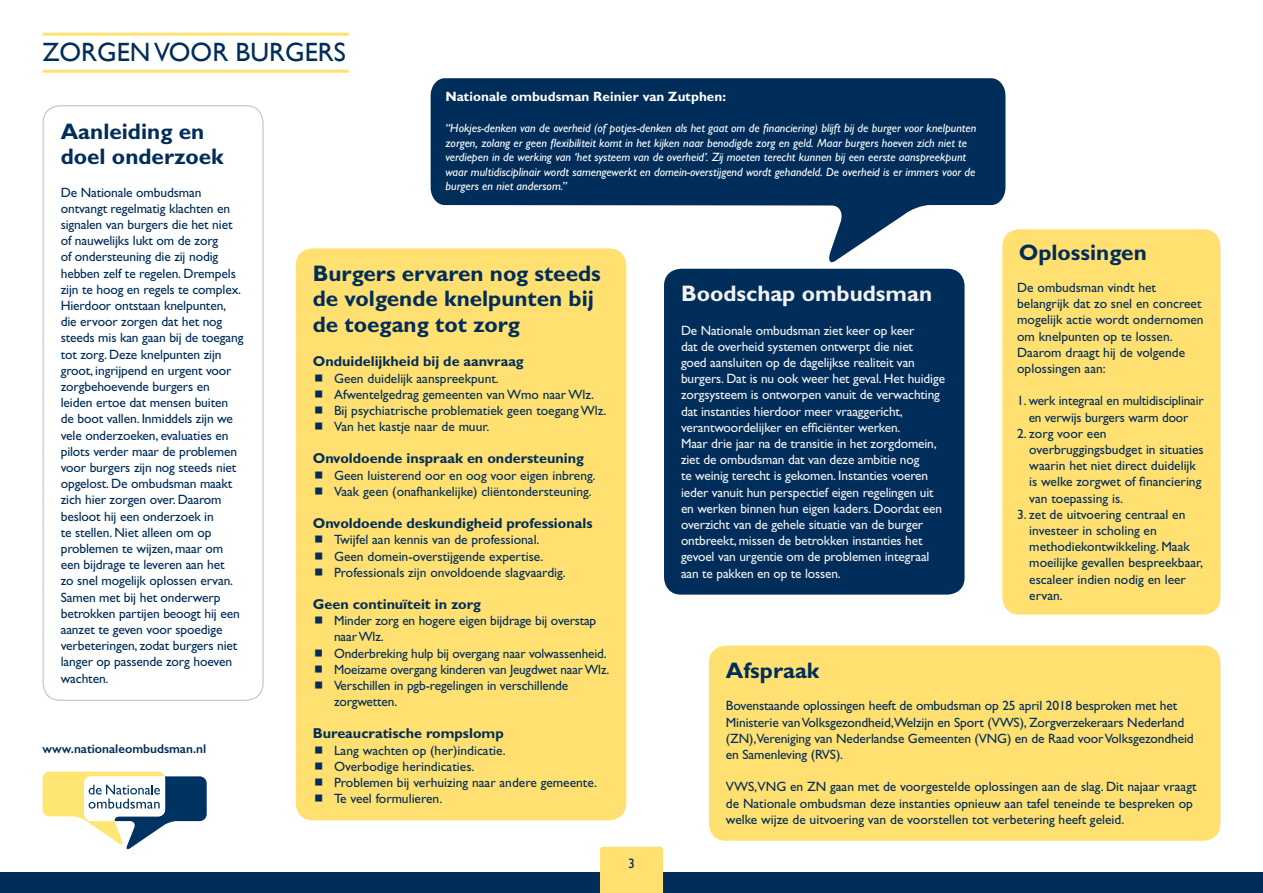
<style>
.page{position:relative;width:1263px;height:893px;background:#fff}
.page>*{position:absolute;margin:0;border:0;box-sizing:border-box;transform-origin:0 0}
.t1{font:26.4px "Gill Sans";color:#002d59}
.t2{font:700 22.5px/25.5px "Gill Sans Std";color:#002d59}
.t3{font:700 22.5px "Gill Sans Std";color:#f2f2f2}
.t4{font:700 14.4px "Gill Sans Std";color:#002d59}
.t5{font:13.5px/16.2px "Gill Sans Std";letter-spacing:-.01em;color:#002d59}
.t6{font:13.5px/16.2px "Gill Sans Std";letter-spacing:-.01em;color:#f2f2f2}
.t7{font:700 13.5px "Gill Sans MT Pro";color:#fff}
.t8{font:13.5px "Gill Sans";color:#002d59}
.t9{font:600 12.75px "Gill Sans";color:#002d59}
.t10{font:italic 500 12px/14.4px "Gill Sans MT Pro";color:#fff}
</style>
<div class="page">
<div style="left:0;top:872px;width:1263px;height:21px;background:#002d59"></div>
<div style="left:600px;top:847px;width:63px;height:46px;background:#ffe071"></div>
<hr style="left:43px;top:33px;width:306px;height:3px;background:#ffe071">
<hr style="left:43px;top:70px;width:306px;height:3px;background:#ffe071">
<div style="left:43px;top:105px;width:221px;height:596px;border:1px solid #c6c6c6;border-radius:17px"></div>
<div style="left:296px;top:248px;width:330px;height:572px;background:#ffe071;border-radius:17px"></div>
<svg style="left:43px;top:772px;width:164px;height:77px"></svg>
<svg style="left:431px;top:78px;width:574px;height:187px;fill:#002d59"></svg>
<div style="left:664px;top:269px;width:300px;height:326px;background:#002d59;border-radius:17px"></div>
<div style="left:1002px;top:229px;width:218px;height:386px;background:#ffe071;border-radius:17px"></div>
<div style="left:709px;top:646px;width:511px;height:195px;background:#ffe071;border-radius:17px"></div>
<h1 class="t1" style="left:43px;top:37px;width:305px">ZORGEN VOOR BURGERS</h1>
<h2 class="t2" style="left:61px;top:118px;width:164px">Aanleiding en doel onderzoek</h2>
<p class="t5" style="left:61px;top:184px;width:184px">De Nationale ombudsman ontvangt regelmatig klachten en signalen van burgers die het niet of nauwelijks lukt om de zorg<br>of ondersteuning die zij nodig hebben zelf te regelen. Drempels zijn te hoog en regels te complex.<br>Hierdoor ontstaan knelpunten, die ervoor zorgen dat het nog steeds mis kan gaan bij de toegang tot zorg. Deze knelpunten zijn groot, ingrijpend en urgent voor zorgbehoevende burgers en leiden ertoe dat mensen buiten de boot vallen. Inmiddels zijn we vele onderzoeken, evaluaties en pilots verder maar de problemen voor burgers zijn nog steeds niet opgelost. De ombudsman maakt zich hier zorgen over. Daarom besloot hij een onderzoek in<br>te stellen. Niet alleen om op problemen te wijzen, maar om een bijdrage te leveren aan het<br>zo snel mogelijk oplossen ervan.<br>Samen met bij het onderwerp betrokken partijen beoogt hij een aanzet te geven voor spoedige verbeteringen, zodat burgers niet langer op passende zorg hoeven wachten.</p>
<p class="t9" style="left:43px;top:741px;width:165px">www.nationaleombudsman.nl</p>
<p class="t7" style="left:445px;top:88px;width:282px">Nationale ombudsman Reinier van Zutphen:</p>
<p class="t10" style="left:445px;top:121px;width:532px">“Hokjes-denken van de overheid (of potjes-denken als het gaat om de financiering) blijft bij de burger voor knelpunten zorgen, zolang er geen flexibiliteit komt in het kijken naar benodigde zorg en geld. Maar burgers hoeven zich niet te verdiepen in de werking van ‘het systeem van de overheid’. Zij moeten terecht kunnen bij een eerste aanspreekpunt waar multidisciplinair wordt samengewerkt en domein-overstijgend wordt gehandeld. De overheid is er immers voor de burgers en niet andersom.”</p>
<h2 class="t2" style="left:313px;top:260px;width:290px">Burgers ervaren nog steeds de volgende knelpunten bij de toegang tot zorg</h2>
<p class="t4" style="left:313px;top:353px;width:212px">Onduidelijkheid bij de aanvraag</p>
<p class="t5" style="left:334px;top:370px;width:274px">Geen duidelijk aanspreekpunt.<br>Afwentelgedrag gemeenten van Wmo naar Wlz.<br>Bij psychiatrische problematiek geen toegang Wlz.<br>Van het kastje naar de muur.</p>
<p class="t4" style="left:313px;top:450px;width:273px">Onvoldoende inspraak en ondersteuning</p>
<p class="t5" style="left:334px;top:467px;width:263px">Geen luisterend oor en oog voor eigen inbreng.<br>Vaak geen (onafhankelijke) cliëntondersteuning.</p>
<p class="t4" style="left:313px;top:515px;width:281px">Onvoldoende deskundigheid professionals</p>
<p class="t5" style="left:334px;top:532px;width:233px">Twijfel aan kennis van de professional.<br>Geen domein-overstijgende expertise.<br>Professionals zijn onvoldoende slagvaardig.</p>
<p class="t4" style="left:313px;top:596px;width:170px">Geen continuïteit in zorg</p>
<p class="t5" style="left:334px;top:613px;width:277px">Minder zorg en hogere eigen bijdrage bij overstap naar Wlz.<br>Onderbreking hulp bij overgang naar volwassenheid.<br>Moeizame overgang kinderen van Jeugdwet naar Wlz.<br>Verschillen in pgb-regelingen in verschillende zorgwetten.</p>
<p class="t4" style="left:313px;top:725px;width:192px">Bureaucratische rompslomp</p>
<p class="t5" style="left:334px;top:742px;width:265px">Lang wachten op (her)indicatie.<br>Overbodige herindicaties.<br>Problemen bij verhuizing naar andere gemeente.<br>Te veel formulieren.</p>
<p class="t8" style="left:628px;top:856px;width:8px">3</p>
<h2 class="t3" style="left:681px;top:280px;width:253px">Boodschap ombudsman</h2>
<p class="t6" style="left:681px;top:322px;width:266px">De Nationale ombudsman ziet keer op keer<br>dat de overheid systemen ontwerpt die niet<br>goed aansluiten op de dagelijkse realiteit van burgers. Dat is nu ook weer het geval. Het huidige zorgsysteem is ontworpen vanuit de verwachting dat instanties hierdoor meer vraaggericht, verantwoordelijker en efficiënter werken.<br>Maar drie jaar na de transitie in het zorgdomein, ziet de ombudsman dat van deze ambitie nog<br>te weinig terecht is gekomen. Instanties voeren ieder vanuit hun perspectief eigen regelingen uit en werken binnen hun eigen kaders. Doordat een overzicht van de gehele situatie van de burger ontbreekt, missen de betrokken instanties het gevoel van urgentie om de problemen integraal aan te pakken en op te lossen.</p>
<h2 class="t2" style="left:1019px;top:239px;width:130px">Oplossingen</h2>
<p class="t5" style="left:1017px;top:279px;width:188px">De ombudsman vindt het belangrijk dat zo snel en concreet mogelijk actie wordt ondernomen om knelpunten op te lossen.<br>Daarom draagt hij de volgende oplossingen aan:</p>
<p class="t5" style="left:1017px;top:393px;width:188px;text-align:center">1. werk integraal en multidisciplinair en verwijs burgers warm door</p>
<p class="t5" style="left:1029px;top:425px;width:176px;text-indent:-12px">2. zorg voor een overbruggingsbudget in situaties waarin het niet direct duidelijk is welke zorgwet of financiering van toepassing is.</p>
<p class="t5" style="left:1029px;top:506px;width:175px;text-indent:-12px">3. zet de uitvoering centraal en investeer in scholing en methodiekontwikkeling. Maak moeilijke gevallen bespreekbaar, escaleer indien nodig en leer ervan.</p>
<h2 class="t2" style="left:726px;top:657px;width:95px">Afspraak</h2>
<p class="t5" style="left:726px;top:698px;width:469px">Bovenstaande oplossingen heeft de ombudsman op 25 april 2018 besproken met het Ministerie van Volksgezondheid,Welzijn en Sport (VWS), Zorgverzekeraars Nederland (ZN),Vereniging van Nederlandse Gemeenten (VNG) en de Raad voor Volksgezondheid en Samenleving (RVS).</p>
<p class="t5" style="left:726px;top:779px;width:472px">VWS,VNG en ZN gaan met de voorgestelde oplossingen aan de slag. Dit najaar vraagt de Nationale ombudsman deze instanties opnieuw aan tafel teneinde te bespreken op welke wijze de uitvoering van de voorstellen tot verbetering heeft geleid.</p>
</div>
